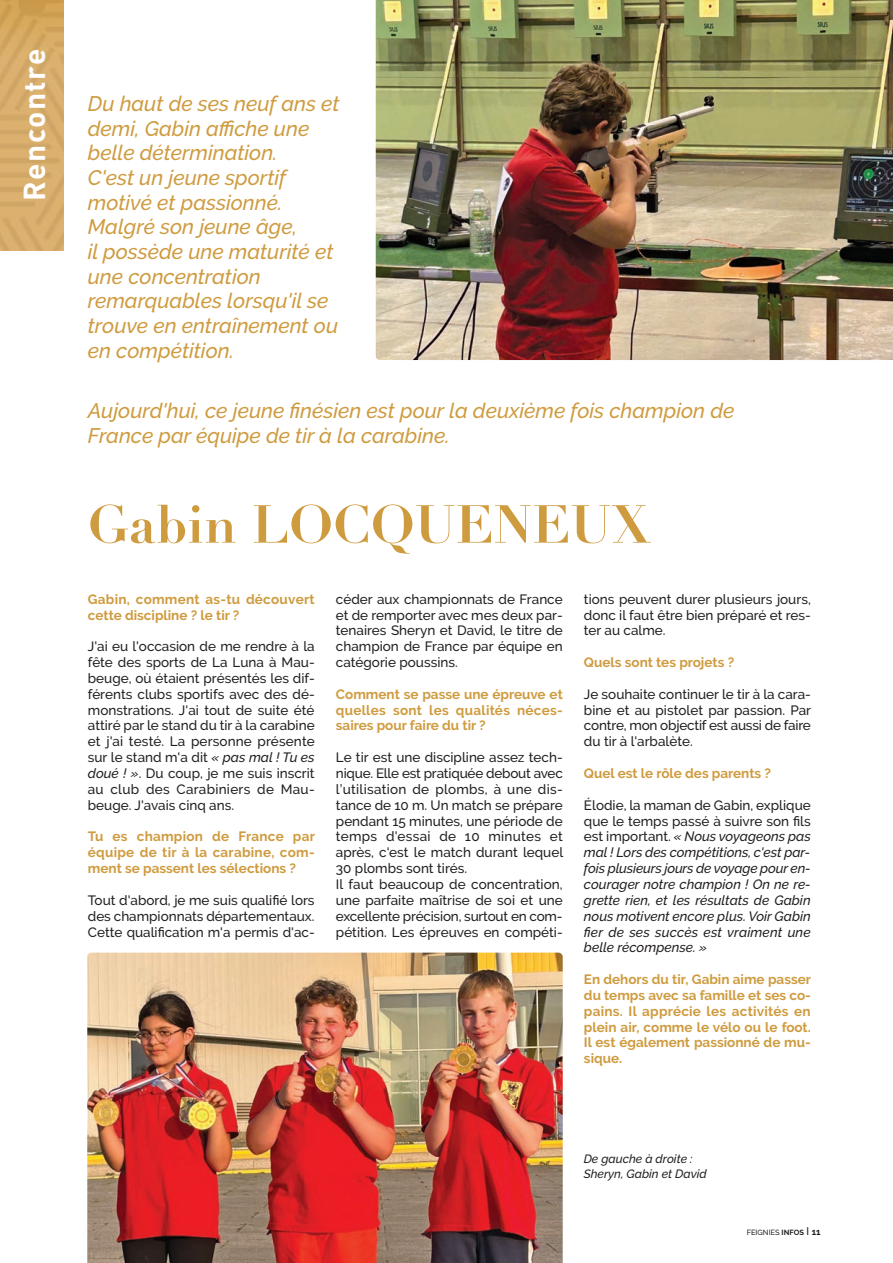
<style>
.page{position:relative;width:893px;height:1263px;background:#fff}
.page>*{position:absolute;margin:0;border:0;box-sizing:border-box;transform-origin:0 0}
.t1{font:700 52.5px "Didot LT Std";color:#cf9b3f}
.t2{font:700 30px "DIN";letter-spacing:.05em;color:#fff}
.t3{font:italic 500 21px/24.6px "Raleway";color:#cf9b3f}
.t4{font:500 13.5px/15.9px "Raleway";color:#231f20;text-align:justify}
.t5{font:700 13.5px/15.9px "Raleway";color:#cf9b3f;text-align:justify}
.t6{font:italic 500 13.5px/15.9px "Raleway";color:#231f20;text-align:justify}
.t7{font:700 13.5px/15.9px "Raleway";letter-spacing:.02em;color:#cf9b3f}
.t8{font:italic 500 12px/14.1px "Raleway";color:#231f20}
.t9{font:500 7.5px "Raleway";color:#231f20}
.s1{font-style:italic}
.s2{font-style:normal}
.s3{font-weight:700}
.s4{font-weight:400;font-size:15px}
.s5{font-weight:700;font-size:9px}
</style>
<div class="page">
<img style="left:376px;top:0;width:517px;height:360px">
<img style="left:0;top:0;width:64px;height:251px">
<img style="left:87px;top:952px;width:476px;height:311px">
<h2 class="t2" style="left:24px;top:201px;width:154px;rotate:-90deg">Rencontre</h2>
<p class="t3" style="left:88px;top:91px;width:253px">Du haut de ses neuf ans et demi, Gabin affiche une belle détermination.<br>C'est un jeune sportif motivé et passionné.<br>Malgré son jeune âge,<br>il possède une maturité et une concentration remarquables lorsqu'il se trouve en entraînement ou en compétition.</p>
<h3 class="t3" style="left:88px;top:399px;width:648px">Aujourd'hui, ce jeune finésien est pour la deuxième fois champion de<br>France par équipe de tir à la carabine.</h3>
<h1 class="t1" style="left:88px;top:494px;width:564px">Gabin LOCQUENEUX</h1>
<p class="t7" style="left:88px;top:591px;width:228px">Gabin, comment as-tu découvert cette discipline ? le tir ?</p>
<p class="t4" style="left:88px;top:638px;width:228px">J'ai eu l'occasion de me rendre à la fête des sports de La Luna à Mau&shy;beuge, où étaient présentés les dif&shy;férents clubs sportifs avec des dé&shy;monstrations. J'ai tout de suite été attiré par le stand du tir à la carabine et j'ai testé. La personne présente sur le stand m'a dit <span class="s1">« pas mal ! Tu es doué ! »</span>. Du coup, je me suis inscrit au club des Carabiniers de Mau&shy;beuge. J'avais cinq ans.</p>
<p class="t5" style="left:88px;top:829px;width:229px">Tu es champion de France par équipe de tir à la carabine, com&shy;ment se passent les sélections ?</p>
<p class="t4" style="left:88px;top:892px;width:228px">Tout d'abord, je me suis qualifié lors des championnats départementaux.<br>Cette qualification m'a permis d'ac-</p>
<p class="t4" style="left:336px;top:591px;width:228px">céder aux championnats de France et de remporter avec mes deux par&shy;tenaires Sheryn et David, le titre de champion de France par équipe en catégorie poussins.</p>
<p class="t5" style="left:336px;top:686px;width:228px">Comment se passe une épreuve et quelles sont les qualités néces&shy;saires pour faire du tir ?</p>
<p class="t4" style="left:336px;top:749px;width:229px;text-align:left">Le tir est une discipline assez tech&shy;nique. Elle est pratiquée debout avec l’utilisation de plombs, à une dis&shy;tance de 10 m. Un match se prépare pendant 15 minutes, une période de temps d'essai de 10 minutes et après, c'est le match durant lequel 30 plombs sont tirés.<br>Il faut beaucoup de concentration, une parfaite maîtrise de soi et une excellente précision, surtout en com&shy;pétition. Les épreuves en compéti-</p>
<p class="t4" style="left:584px;top:591px;width:228px">tions peuvent durer plusieurs jours, donc il faut être bien préparé et res&shy;ter au calme.</p>
<p class="t5" style="left:584px;top:654px;width:152px">Quels sont tes projets ?</p>
<p class="t4" style="left:584px;top:686px;width:229px">Je souhaite continuer le tir à la cara&shy;bine et au pistolet par passion. Par contre, mon objectif est aussi de faire du tir à l'arbalète.</p>
<p class="t5" style="left:584px;top:765px;width:189px">Quel est le rôle des parents ?</p>
<p class="t6" style="left:584px;top:797px;width:228px"><span class="s2">Élodie, la maman de Gabin, explique que le temps passé à suivre son fils est important.</span> « Nous voyageons pas mal ! Lors des compétitions, c'est par&shy;fois plusieurs jours de voyage pour en&shy;courager notre champion ! On ne re&shy;grette rien, et les résultats de Gabin nous motivent encore plus. Voir Gabin fier de ses succès est vraiment une belle récompense. »</p>
<p class="t5" style="left:584px;top:971px;width:229px">En dehors du tir, Gabin aime passer du temps avec sa famille et ses co&shy;pains. Il apprécie les activités en plein air, comme le vélo ou le foot.<br>Il est également passionné de mu&shy;sique.</p>
<p class="t8" style="left:584px;top:1152px;width:125px">De gauche à droite :<br>Sheryn, Gabin et David</p>
<p class="t9" style="left:747px;top:1227px;width:76px">FEIGNIES <span class="s3">INFOS</span> <span class="s4">ı</span> <span class="s5">11</span></p>
</div>
